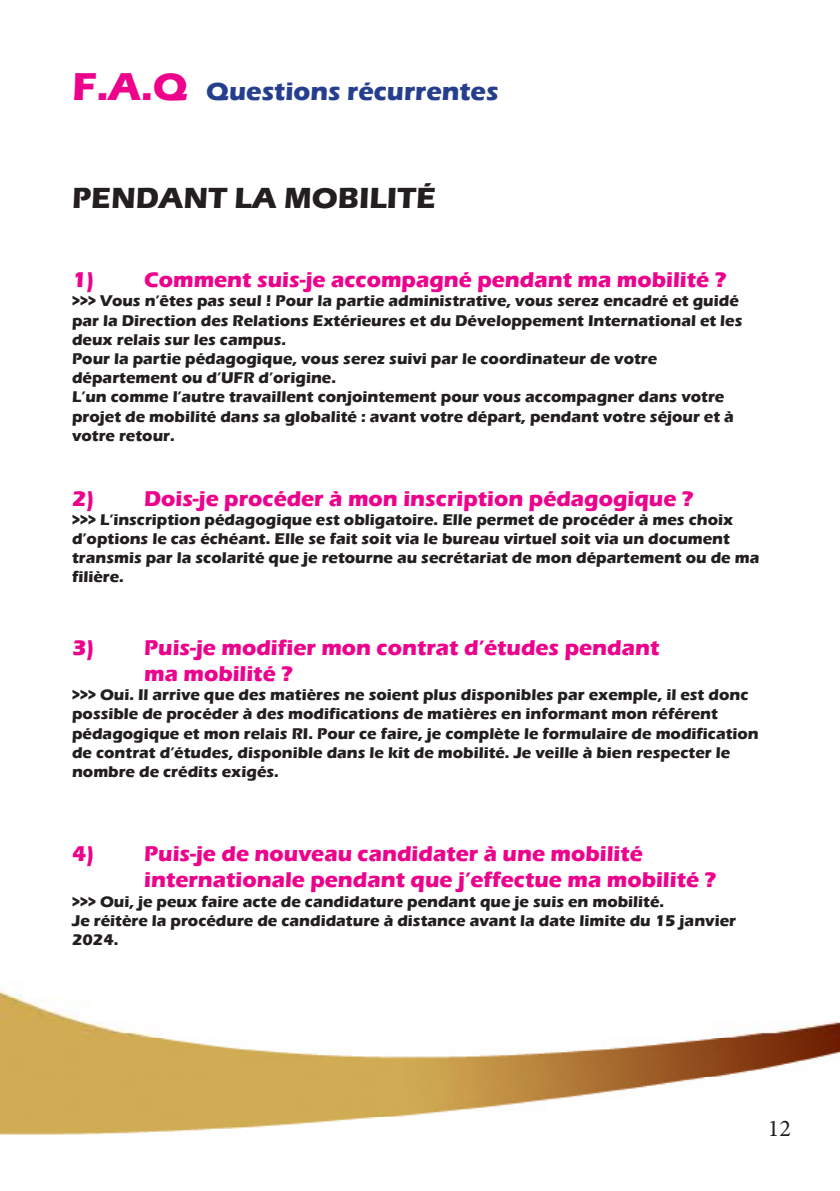
<style>
.page{position:relative;width:840px;height:1191px;background:#fff}
.page>*{position:absolute;margin:0;border:0;box-sizing:border-box;transform-origin:0 0}
.t1{font:700 30px "Eras ITC";color:#231f20}
.nom_du_programme_texte{font:700 26px "Eras ITC";color:#253f8e}
.t2{font:24px "Minion Pro";color:#231f20}
.t3{font:700 22px "Eras ITC";color:#ed028c}
.t4{font:700 16px/19.2px "Eras ITC";color:#231f20}
.s1{font-size:40px;color:#ed028c}
</style>
<div class="page">
<img style="left:0;top:990px;width:839px;height:145px">
<p class="nom_du_programme_texte" style="left:72px;top:76px;width:428px"><span class="s1">F.A.Q</span> Questions récurrentes</p>
<p class="t1" style="left:72px;top:181px;width:365px">PENDANT LA MOBILITÉ</p>
<p class="t3" style="left:72px;top:267px;width:655px">1) Comment suis-je accompagné pendant ma mobilité ?</p>
<p class="t4" style="left:72px;top:291px;width:671px">&gt;&gt;&gt; Vous n’êtes pas seul ! Pour la partie administrative, vous serez encadré et guidé par la Direction des Relations Extérieures et du Développement International et les deux relais sur les campus.</p>
<p class="t4" style="left:72px;top:349px;width:586px">Pour la partie pédagogique, vous serez suivi par le coordinateur de votre</p>
<p class="t4" style="left:72px;top:368px;width:265px">département ou d’UFR d’origine.</p>
<p class="t4" style="left:72px;top:387px;width:653px">L’un comme l’autre travaillent conjointement pour vous accompagner dans votre</p>
<p class="t4" style="left:72px;top:407px;width:663px">projet de mobilité dans sa globalité : avant votre départ, pendant votre séjour et à votre retour.</p>
<p class="t3" style="left:72px;top:485px;width:622px">2) Dois-je procéder à mon inscription pédagogique ?</p>
<p class="t4" style="left:72px;top:510px;width:688px">&gt;&gt;&gt; L’inscription pédagogique est obligatoire. Elle permet de procéder à mes choix d’options le cas échéant. Elle se fait soit via le bureau virtuel soit via un document transmis par la scolarité que je retourne au secrétariat de mon département ou de ma filière.</p>
<p class="t3" style="left:72px;top:634px;width:588px">3) Puis-je modifier mon contrat d’études pendant</p>
<p class="t3" style="left:144px;top:661px;width:150px">ma mobilité ?</p>
<p class="t4" style="left:72px;top:685px;width:677px">&gt;&gt;&gt; Oui. Il arrive que des matières ne soient plus disponibles par exemple, il est donc</p>
<p class="t4" style="left:72px;top:704px;width:647px">possible de procéder à des modifications de matières en informant mon référent</p>
<p class="t4" style="left:72px;top:723px;width:687px">pédagogique et mon relais RI. Pour ce faire, je complète le formulaire de modification de contrat d’études, disponible dans le kit de mobilité. Je veille à bien respecter le nombre de crédits exigés.</p>
<p class="t3" style="left:72px;top:841px;width:572px">4) Puis-je de nouveau candidater à une mobilité</p>
<p class="t3" style="left:144px;top:867px;width:573px">internationale pendant que j’effectue ma mobilité ?</p>
<p class="t4" style="left:72px;top:891px;width:593px">&gt;&gt;&gt; Oui, je peux faire acte de candidature pendant que je suis en mobilité.</p>
<p class="t4" style="left:72px;top:911px;width:665px">Je réitère la procédure de candidature à distance avant la date limite du 15 janvier<br>2024.</p>
<p class="t2" style="left:767px;top:1112px;width:25px">12</p>
</div>
